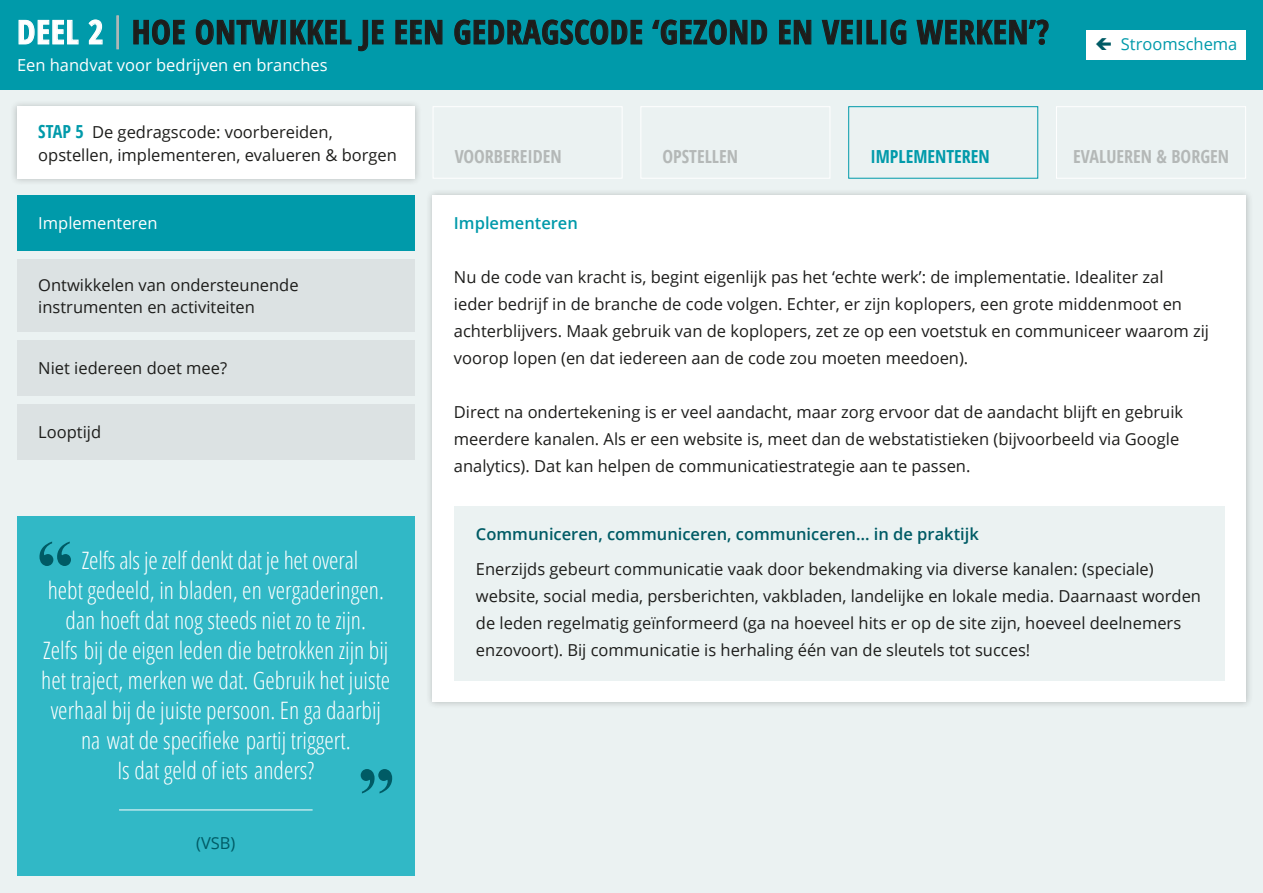
<style>
.page{position:relative;width:1263px;height:893px;background:#ebf2f2}
.page>*{position:absolute;margin:0;border:0;box-sizing:border-box;transform-origin:0 0}
.t1{font:700 75px "Times New Roman";color:#005b65}
.t2{font:700 condensed 33px "Open Sans";letter-spacing:.02em;color:#1d1d1b}
.t3{font:300 condensed 24px/30px "Open Sans";color:#fff;text-align:center}
.t4{font:700 condensed 18px "Open Sans";color:#b4b8b7}
.t5{font:700 condensed 18px "Open Sans";color:#009aaa}
.t6{font:16.5px/27px "Open Sans";color:#1d1d1b}
.t7{font:600 16.5px "Open Sans";color:#005b65}
.t8{font:16.5px "Open Sans";color:#fff}
.t9{font:600 16.5px "Open Sans";color:#009aaa}
.t10{font:16.5px "Open Sans";color:#009aaa}
.t11{font:16.5px "Open Sans";color:#005b65}
.s1{color:#fff}
.s2{font-weight:300;color:#b4b8b7}
.s3{font-weight:700;font-stretch:condensed;font-size:18px;color:#009aaa}
</style>
<div class="page">
<div style="left:0;top:0;width:1263px;height:89px;background:#009aaa"></div>
<svg style="left:18px;top:19px;width:61px;height:26px"></svg>
<svg style="left:88px;top:19px;width:15px;height:26px"></svg>
<div style="left:116px;top:15px;width:3px;height:34px;border:1px solid #b4b8b7"></div>
<svg style="left:133px;top:19px;width:52px;height:26px"></svg>
<svg style="left:195px;top:19px;width:83px;height:26px"></svg>
<div style="left:281px;top:20px;width:5px;height:24px;border:1px solid #1d1d1b"></div>
<svg style="left:290px;top:19px;width:62px;height:26px"></svg>
<svg style="left:358px;top:19px;width:26px;height:33px"></svg>
<svg style="left:395px;top:19px;width:48px;height:26px"></svg>
<svg style="left:454px;top:19px;width:189px;height:26px"></svg>
<svg style="left:652px;top:19px;width:116px;height:26px"></svg>
<svg style="left:779px;top:19px;width:33px;height:26px"></svg>
<svg style="left:821px;top:19px;width:32px;height:26px"></svg>
<div style="left:857px;top:20px;width:5px;height:24px;border:1px solid #1d1d1b"></div>
<svg style="left:866px;top:19px;width:12px;height:26px"></svg>
<div style="left:881px;top:20px;width:5px;height:24px;border:1px solid #1d1d1b"></div>
<svg style="left:890px;top:19px;width:17px;height:26px"></svg>
<svg style="left:916px;top:19px;width:133px;height:26px"></svg>
<div style="left:425px;top:188px;width:828px;height:521px;background:#1d1d1b;opacity:.25"></div>
<div style="left:433px;top:196px;width:813px;height:506px;background:#fff"></div>
<div style="left:17px;top:196px;width:398px;height:55px;background:#009aaa"></div>
<div style="left:17px;top:259px;width:398px;height:73px;background:#dce2e3"></div>
<div style="left:17px;top:340px;width:398px;height:55px;background:#dce2e3"></div>
<div style="left:17px;top:404px;width:398px;height:55px;background:#dce2e3"></div>
<div style="left:455px;top:506px;width:770px;height:174px;background:#ebf2f2"></div>
<div style="left:17px;top:517px;width:398px;height:359px;background:#31b8c6"></div>
<hr style="left:119px;top:809px;width:194px;height:1px;background:#fff">
<div style="left:433px;top:106px;width:189px;height:73px;border:1px solid #fff"></div>
<div style="left:640px;top:106px;width:190px;height:73px;border:1px solid #fff"></div>
<div style="left:848px;top:106px;width:190px;height:73px;border:1px solid #009aaa"></div>
<div style="left:1056px;top:106px;width:190px;height:73px;border:1px solid #fff"></div>
<div style="left:10px;top:99px;width:412px;height:87px;background:#1d1d1b;opacity:.25"></div>
<div style="left:17px;top:106px;width:398px;height:73px;background:#fff"></div>
<div style="left:1086px;top:30px;width:160px;height:30px;background:#fff"></div>
<h2 class="t2" style="left:17px;top:9px;width:1033px"><span class="s1">DEEL 2</span> <span class="s2">|</span> HOE ONTWIKKEL JE EEN GEDRAGSCODE ‘GEZOND EN VEILIG WERKEN’?</h2>
<p class="t8" style="left:17px;top:53px;width:312px">Een handvat voor bedrijven en branches</p>
<p class="t10" style="left:1121px;top:33px;width:118px">Stroomschema</p>
<p class="t6" style="left:38px;top:120px;width:360px;line-height:22.5px"><span class="s3">STAP 5</span> De gedragscode: voorbereiden, opstellen, implementeren, evalueren &amp; borgen</p>
<p class="t8" style="left:38px;top:212px;width:121px">Implementeren</p>
<p class="t6" style="left:38px;top:273px;width:262px;line-height:22.5px">Ontwikkelen van ondersteunende instrumenten en activiteiten</p>
<p class="t6" style="left:38px;top:354px;width:190px">Niet iedereen doet mee?</p>
<p class="t6" style="left:38px;top:418px;width:64px">Looptijd</p>
<h1 class="t1" style="left:37px;top:515px;width:39px">“</h1>
<p class="t3" style="left:41px;top:545px;width:350px">Zelfs als je zelf denkt dat je het overal<br>hebt gedeeld, in bladen, en vergaderingen. dan hoeft dat nog steeds niet zo te zijn.<br>Zelfs bij de eigen leden die betrokken zijn bij het traject, merken we dat. Gebruik het juiste verhaal bij de juiste persoon. En ga daarbij na wat de specifieke partij triggert.<br>Is dat geld of iets anders?</p>
<h1 class="t1" style="left:358px;top:743px;width:39px">”</h1>
<p class="t11" style="left:196px;top:831px;width:41px">(VSB)</p>
<p class="t4" style="left:455px;top:144px;width:109px">VOORBEREIDEN</p>
<p class="t4" style="left:662px;top:144px;width:77px">OPSTELLEN</p>
<p class="t5" style="left:870px;top:144px;width:121px">IMPLEMENTEREN</p>
<p class="t4" style="left:1073px;top:144px;width:157px">EVALUEREN &amp; BORGEN</p>
<p class="t9" style="left:454px;top:212px;width:126px">Implementeren</p>
<p class="t6" style="left:454px;top:264px;width:757px">Nu de code van kracht is, begint eigenlijk pas het ‘echte werk’: de implementatie. Idealiter zal<br>ieder bedrijf in de branche de code volgen. Echter, er zijn koplopers, een grote middenmoot en achterblijvers. Maak gebruik van de koplopers, zet ze op een voetstuk en communiceer waarom zij voorop lopen (en dat iedereen aan de code zou moeten meedoen).</p>
<p class="t6" style="left:454px;top:399px;width:731px">Direct na ondertekening is er veel aandacht, maar zorg ervoor dat de aandacht blijft en gebruik meerdere kanalen. Als er een website is, meet dan de webstatistieken (bijvoorbeeld via Google analytics). Dat kan helpen de communicatiestrategie aan te passen.</p>
<p class="t7" style="left:476px;top:523px;width:504px">Communiceren, communiceren, communiceren… in de praktijk</p>
<p class="t6" style="left:476px;top:555px;width:727px">Enerzijds gebeurt communicatie vaak door bekendmaking via diverse kanalen: (speciale) website, social media, persberichten, vakbladen, landelijke en lokale media. Daarnaast worden de leden regelmatig geïnformeerd (ga na hoeveel hits er op de site zijn, hoeveel deelnemers enzovoort). Bij communicatie is herhaling één van de sleutels tot succes!</p>
</div>
